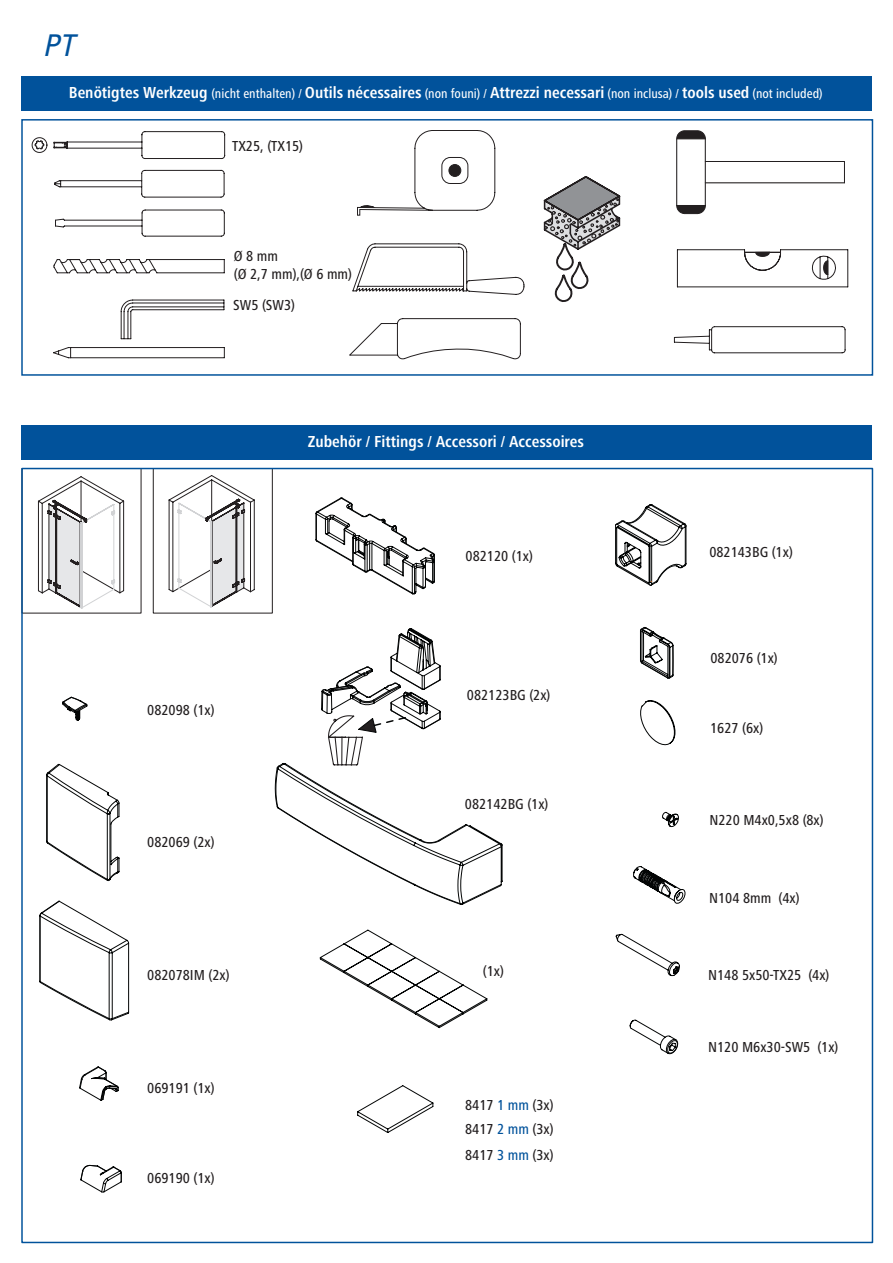
<style>
.page{position:relative;width:893px;height:1263px;background:#fff}
.page>*{position:absolute;margin:0;border:0;box-sizing:border-box;transform-origin:0 0}
.t1{font:italic condensed 30px "Univers";color:#01529b}
.t2{font:700 condensed 16.5px "Frutiger Next LTW1 G";color:#fff}
.t3{font:500 condensed 15px/18px "Frutiger Next LTW1 G";color:#231f20}
.s1{font-weight:500;font-size:13.5px}
.s2{color:#01529b}
</style>
<div class="page">
<div style="left:21px;top:77px;width:851px;height:34px;background:#01529b"></div>
<div style="left:21px;top:119px;width:852px;height:257px;border:1px solid #01529b"></div>
<svg style="left:53px;top:259px;width:172px;height:14px"></svg>
<svg style="left:53px;top:347px;width:172px;height:11px"></svg>
<svg style="left:349px;top:318px;width:172px;height:41px"></svg>
<hr style="left:705px;top:182px;width:139px;height:1px;background:#231f20">
<hr style="left:705px;top:161px;width:139px;height:1px;background:#231f20">
<svg style="left:844px;top:161px;width:1px;height:22px"></svg>
<hr style="left:676px;top:139px;width:1px;height:66px;background:#231f20">
<hr style="left:705px;top:139px;width:1px;height:66px;background:#231f20">
<svg style="left:676px;top:130px;width:30px;height:10px"></svg>
<svg style="left:676px;top:205px;width:30px;height:9px"></svg>
<svg style="left:121px;top:300px;width:103px;height:39px"></svg>
<svg style="left:544px;top:176px;width:76px;height:126px"></svg>
<svg style="left:677px;top:249px;width:171px;height:38px"></svg>
<svg style="left:674px;top:326px;width:171px;height:27px"></svg>
<svg style="left:352px;top:243px;width:172px;height:52px"></svg>
<svg style="left:32px;top:131px;width:193px;height:28px"></svg>
<svg style="left:357px;top:130px;width:138px;height:86px"></svg>
<svg style="left:54px;top:170px;width:171px;height:28px"></svg>
<svg style="left:55px;top:210px;width:170px;height:27px"></svg>
<div style="left:21px;top:425px;width:851px;height:34px;background:#01529b"></div>
<svg style="left:23px;top:470px;width:250px;height:143px"></svg>
<svg style="left:39px;top:764px;width:395px;height:428px"></svg>
<svg style="left:62px;top:504px;width:624px;height:588px"></svg>
<svg style="left:315px;top:498px;width:358px;height:179px"></svg>
<svg style="left:315px;top:507px;width:120px;height:87px"></svg>
<svg style="left:321px;top:628px;width:120px;height:137px"></svg>
<h1 class="t1" style="left:43px;top:27px;width:33px">PT</h1>
<p class="t2" style="left:69px;top:83px;width:755px">Benötigtes Werkzeug <span class="s1">(nicht enthalten) /</span> Outils nécessaires <span class="s1">(non founi) /</span> Attrezzi necessari <span class="s1">(non inclusa) /</span> tools used <span class="s1">(not included)</span></p>
<p class="t3" style="left:232px;top:137px;width:72px">TX25, (TX15)</p>
<p class="t3" style="left:234px;top:247px;width:120px">Ø 8 mm<br>(Ø 2,7 mm),(Ø 6 mm)</p>
<p class="t3" style="left:233px;top:296px;width:63px">SW5 (SW3)</p>
<p class="t2" style="left:308px;top:432px;width:278px">Zubehör / Fittings / Accessori / Accessoires</p>
<p class="t3" style="left:466px;top:547px;width:69px">082120 (1x)</p>
<p class="t3" style="left:147px;top:701px;width:69px">082098 (1x)</p>
<p class="t3" style="left:147px;top:833px;width:69px">082069 (2x)</p>
<p class="t3" style="left:147px;top:966px;width:84px">082078IM (2x)</p>
<p class="t3" style="left:147px;top:1078px;width:69px">069191 (1x)</p>
<p class="t3" style="left:147px;top:1168px;width:69px">069190 (1x)</p>
<p class="t3" style="left:467px;top:686px;width:85px">082123BG (2x)</p>
<p class="t3" style="left:465px;top:795px;width:85px">082142BG (1x)</p>
<p class="t3" style="left:483px;top:962px;width:23px">(1x)</p>
<p class="t3" style="left:465px;top:1092px;width:90px;line-height:24.5px">8417 <span class="s2">1 mm</span> (3x)<br>8417 <span class="s2">2 mm</span> (3x)</p>
<p class="t3" style="left:465px;top:1146px;width:90px">8417 <span class="s2">3 mm</span> (3x)</p>
<p class="t3" style="left:709px;top:543px;width:85px">082143BG (1x)</p>
<p class="t3" style="left:710px;top:649px;width:69px">082076 (1x)</p>
<p class="t3" style="left:710px;top:719px;width:55px">1627 (6x)</p>
<p class="t3" style="left:709px;top:811px;width:116px">N220 M4x0,5x8 (8x)</p>
<p class="t3" style="left:709px;top:889px;width:92px">N104 8mm (4x)</p>
<p class="t3" style="left:708px;top:965px;width:123px">N148 5x50-TX25 (4x)</p>
<p class="t3" style="left:708px;top:1037px;width:132px">N120 M6x30-SW5 (1x)</p>
</div>
